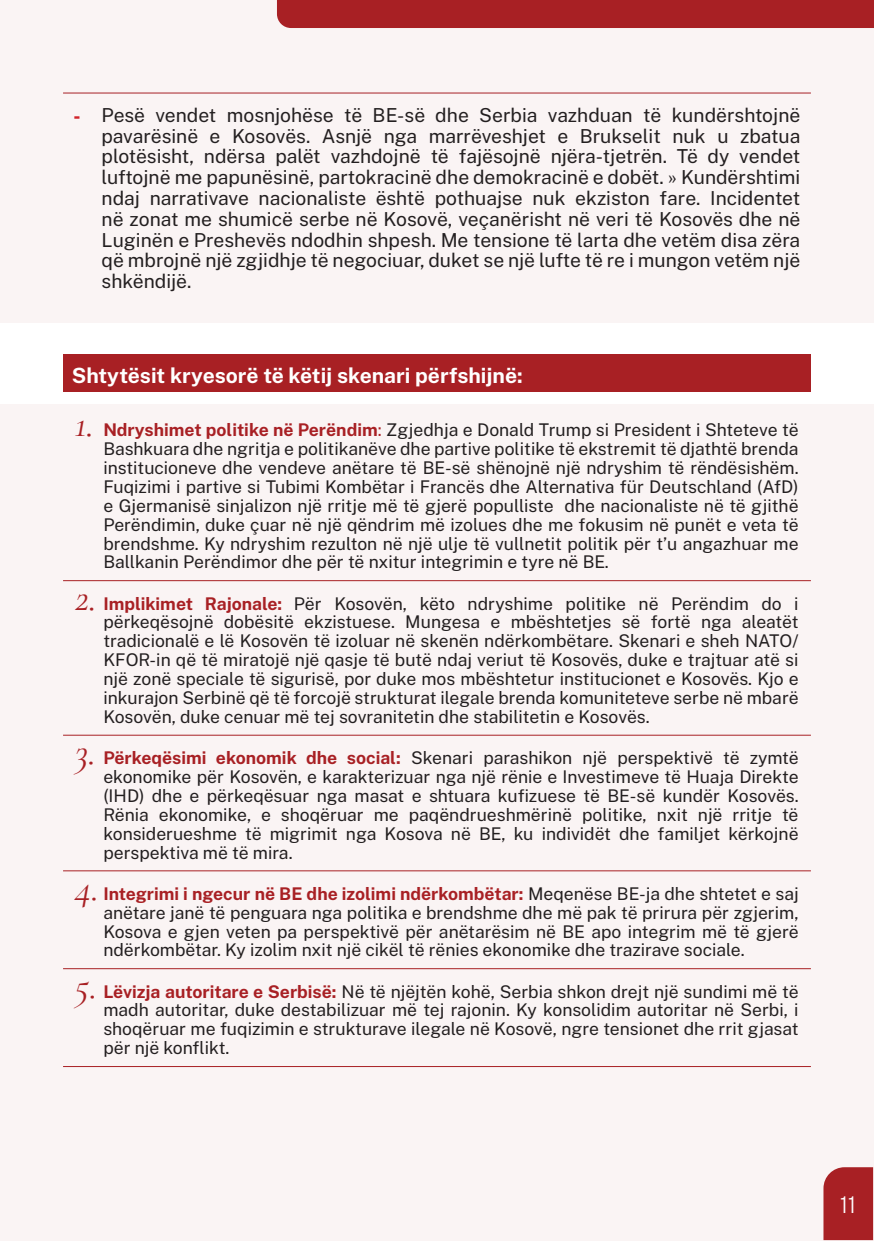
<style>
.page{position:relative;width:874px;height:1241px;background:#fff}
.page>*{position:absolute;margin:0;border:0;box-sizing:border-box;transform-origin:0 0}
.t1{font:300 23.1px "Public Sans";color:#fff;scale:.83 1}
.Heading_2{font:100 21px "Public Sans";color:#fff}
.t2{font:19.25px/20.8px "Public Sans";color:#231f20;text-align:justify}
.t3{font:17.5px/18.9px "Public Sans";color:#231f20;text-align:justify}
.s1{font-weight:900;font-size:17.5px;color:#d1232a}
.s2{font-family:"Cormorant Garamond";font-style:italic;font-size:38.5px;color:#a82024}
.s3{font-weight:100;color:#a82024}
.s4{color:#a82024}
</style>
<div class="page">
<div style="left:0;top:404px;width:873px;height:836px;background:#faf4f4"></div>
<div style="left:0;top:0;width:873px;height:322px;background:#faf4f4"></div>
<div style="left:823px;top:1167px;width:49px;height:72px;background:#a82024"></div>
<hr style="left:63px;top:93px;width:747px;height:1px;background:#a51f25">
<div style="left:63px;top:354px;width:747px;height:37px;background:#a82024"></div>
<hr style="left:63px;top:580px;width:747px;height:1px;background:#a82024">
<hr style="left:63px;top:734px;width:747px;height:1px;background:#a82024">
<hr style="left:63px;top:870px;width:747px;height:1px;background:#a82024">
<hr style="left:63px;top:968px;width:747px;height:1px;background:#a82024">
<hr style="left:63px;top:1066px;width:747px;height:1px;background:#a82024">
<div style="left:277px;top:0;width:596px;height:28px;background:#a82024"></div>
<p class="t2" style="left:102px;top:103px;width:700px;text-indent:-28px"><span class="s1">-</span> Pesë vendet mosnjohëse të BE-së dhe Serbia vazhduan të kundërshtojnë pavarësinë e Kosovës. Asnjë nga marrëveshjet e Brukselit nuk u zbatua plotësisht, ndërsa palët vazhdojnë të fajësojnë njëra-tjetrën. Të dy vendet luftojnë me papunësinë, partokracinë dhe demokracinë e dobët. » Kundërshtimi ndaj narrativave nacionaliste është pothuajse nuk ekziston fare. Incidentet në zonat me shumicë serbe në Kosovë, veçanërisht në veri të Kosovës dhe në Luginën e Preshevës ndodhin shpesh. Me tensione të larta dhe vetëm disa zëra që mbrojnë një zgjidhje të negociuar, duket se një lufte të re i mungon vetëm një shkëndijë.</p>
<p class="Heading_2" style="left:72px;top:361px;width:452px">Shtytësit kryesorë të këtij skenari përfshijnë:</p>
<p class="t3" style="left:103px;top:419px;width:696px;text-indent:-28px"><span class="s2">1.</span> <span class="s3">Ndryshimet politike në Perëndim</span><span class="s4">:</span> Zgjedhja e Donald Trump si President i Shteteve të Bashkuara dhe ngritja e politikanëve dhe partive politike të ekstremit të djathtë brenda institucioneve dhe vendeve anëtare të BE-së shënojnë një ndryshim të rëndësishëm.<br>Fuqizimi i partive si Tubimi Kombëtar i Francës dhe Alternativa für Deutschland (AfD) e Gjermanisë sinjalizon një rritje më të gjerë populliste dhe nacionaliste në të gjithë Perëndimin, duke çuar në një qëndrim më izolues dhe me fokusim në punët e veta të brendshme. Ky ndryshim rezulton në një ulje të vullnetit politik për t’u angazhuar me Ballkanin Perëndimor dhe për të nxitur integrimin e tyre në BE.</p>
<p class="t3" style="left:103px;top:592px;width:696px;text-indent:-28px"><span class="s2">2.</span> <span class="s3">Implikimet Rajonale:</span> Për Kosovën, këto ndryshime politike në Perëndim do i përkeqësojnë dobësitë ekzistuese. Mungesa e mbështetjes së fortë nga aleatët tradicionalë e lë Kosovën të izoluar në skenën ndërkombëtare. Skenari e sheh NATO/ KFOR-in që të miratojë një qasje të butë ndaj veriut të Kosovës, duke e trajtuar atë si një zonë speciale të sigurisë, por duke mos mbështetur institucionet e Kosovës. Kjo e inkurajon Serbinë që të forcojë strukturat ilegale brenda komuniteteve serbe në mbarë Kosovën, duke cenuar më tej sovranitetin dhe stabilitetin e Kosovës.</p>
<p class="t3" style="left:103px;top:747px;width:696px;text-indent:-28px"><span class="s2">3.</span> <span class="s3">Përkeqësimi ekonomik dhe social:</span> Skenari parashikon një perspektivë të zymtë ekonomike për Kosovën, e karakterizuar nga një rënie e Investimeve të Huaja Direkte (IHD) dhe e përkeqësuar nga masat e shtuara kufizuese të BE-së kundër Kosovës.<br>Rënia ekonomike, e shoqëruar me paqëndrueshmërinë politike, nxit një rritje të konsiderueshme të migrimit nga Kosova në BE, ku individët dhe familjet kërkojnë perspektiva më të mira.</p>
<p class="t3" style="left:103px;top:882px;width:696px;text-indent:-28px"><span class="s2">4.</span> <span class="s3">Integrimi i ngecur në BE dhe izolimi ndërkombëtar:</span> Meqenëse BE-ja dhe shtetet e saj anëtare janë të penguara nga politika e brendshme dhe më pak të prirura për zgjerim, Kosova e gjen veten pa perspektivë për anëtarësim në BE apo integrim më të gjerë ndërkombëtar. Ky izolim nxit një cikël të rënies ekonomike dhe trazirave sociale.</p>
<p class="t3" style="left:103px;top:980px;width:696px;text-indent:-28px"><span class="s2">5.</span> <span class="s3">Lëvizja autoritare e Serbisë:</span> Në të njëjtën kohë, Serbia shkon drejt një sundimi më të madh autoritar, duke destabilizuar më tej rajonin. Ky konsolidim autoritar në Serbi, i shoqëruar me fuqizimin e strukturave ilegale në Kosovë, ngre tensionet dhe rrit gjasat për një konflikt.</p>
<p class="t1" style="left:839px;top:1188px;width:20px">11</p>
</div>
